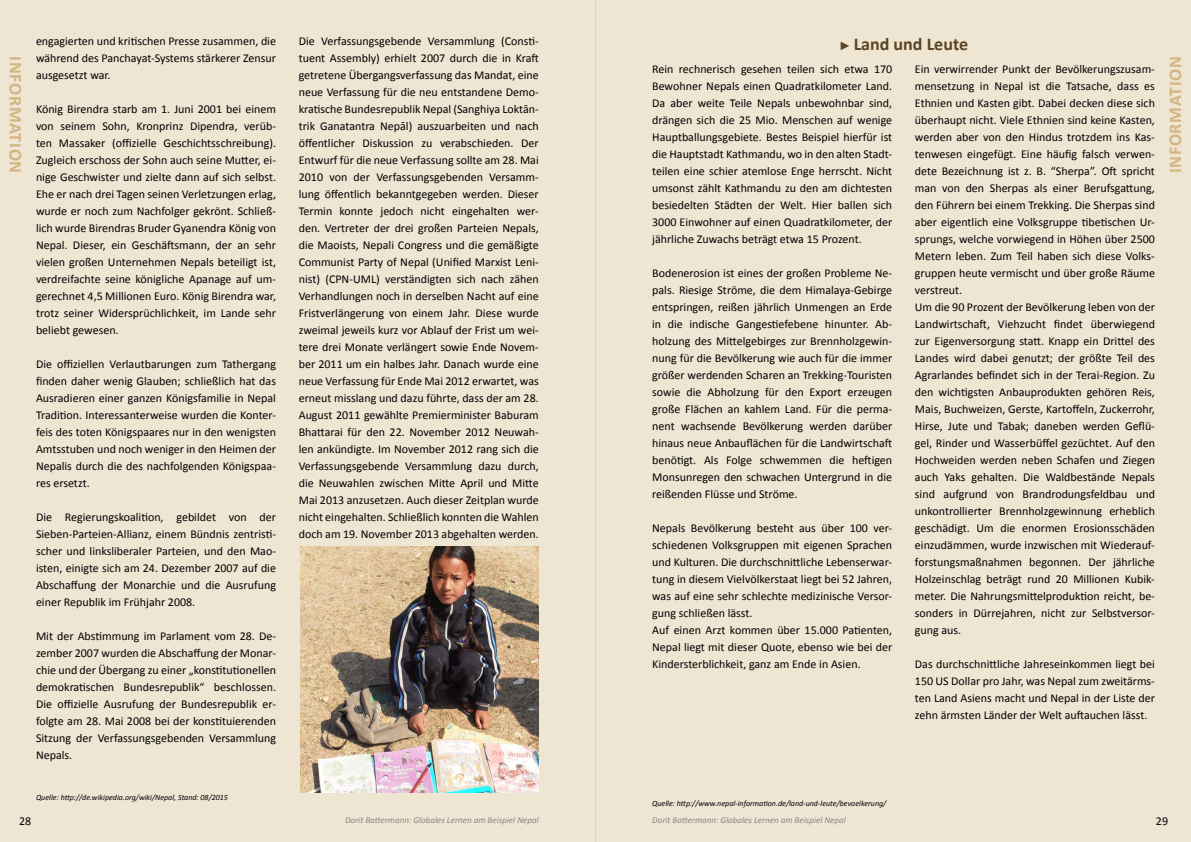
<style>
.page{position:relative;width:1191px;height:842px;background:#fff}
.page>*{position:absolute;margin:0;border:0;box-sizing:border-box;transform-origin:0 0}
.t1{font:700 18px "Calibri";letter-spacing:.04em;color:#d4b582}
.t2{font:700 18px "Calibri";color:#5a4423}
.t3{font:12px/17px "Calibri";color:#000;text-align:justify}
.t4{font:italic 9px "Calibri";color:#878786}
.t5{font:italic 8px "Calibri";color:#000}
.s1{font-family:"Arial";font-weight:400;font-size:12px}
</style>
<div class="page">
<div style="left:0;top:0;width:595px;height:842px;background:#efe5d3"></div>
<div style="left:595px;top:0;width:596px;height:842px;background:#efe5d3"></div>
<img style="left:300px;top:546px;width:239px;height:246px">
<p class="t3" style="left:299px;top:33px;width:241px">Die Verfassungsgebende Versammlung (Consti&shy;tuent Assembly) erhielt 2007 durch die in Kraft getretene Übergangsverfassung das Mandat, eine neue Verfassung für die neu entstandene Demo&shy;kratische Bundesrepublik Nepal (Sanghiya Loktān&shy;trik Ganatantra Nepāl) auszuarbeiten und nach öffentlicher Diskussion zu verabschieden. Der Entwurf für die neue Verfassung sollte am 28. Mai 2010 von der Verfassungsgebenden Versamm&shy;lung öffentlich bekanntgegeben werden. Dieser Termin konnte jedoch nicht eingehalten wer&shy;den. Vertreter der drei großen Parteien Nepals, die Maoists, Nepali Congress und die gemäßigte Communist Party of Nepal (Unified Marxist Leni&shy;nist) (CPN-UML) verständigten sich nach zähen Verhandlungen noch in derselben Nacht auf eine Fristverlängerung von einem Jahr. Diese wurde zweimal jeweils kurz vor Ablauf der Frist um wei&shy;tere drei Monate verlängert sowie Ende Novem&shy;ber 2011 um ein halbes Jahr. Danach wurde eine neue Verfassung für Ende Mai 2012 erwartet, was erneut misslang und dazu führte, dass der am 28.<br>August 2011 gewählte Premierminister Baburam Bhattarai für den 22. November 2012 Neuwah&shy;len ankündigte. Im November 2012 rang sich die Verfassungsgebende Versammlung dazu durch, die Neuwahlen zwischen Mitte April und Mitte Mai 2013 anzusetzen. Auch dieser Zeitplan wurde nicht eingehalten. Schließlich konnten die Wahlen doch am 19. November 2013 abgehalten werden.</p>
<p class="t3" style="left:36px;top:33px;width:241px">engagierten und kritischen Presse zusammen, die während des Panchayat-Systems stärkerer Zensur ausgesetzt war.</p>
<p class="t3" style="left:36px;top:101px;width:241px">König Birendra starb am 1. Juni 2001 bei einem von seinem Sohn, Kronprinz Dipendra, verüb&shy;ten Massaker (offizielle Geschichtsschreibung).<br>Zugleich erschoss der Sohn auch seine Mutter, ei&shy;nige Geschwister und zielte dann auf sich selbst.<br>Ehe er nach drei Tagen seinen Verletzungen erlag, wurde er noch zum Nachfolger gekrönt. Schließ&shy;lich wurde Birendras Bruder Gyanendra König von Nepal. Dieser, ein Geschäftsmann, der an sehr vielen großen Unternehmen Nepals beteiligt ist, verdreifachte seine königliche Apanage auf um&shy;gerechnet 4,5 Millionen Euro. König Birendra war, trotz seiner Widersprüchlichkeit, im Lande sehr beliebt gewesen.</p>
<p class="t3" style="left:36px;top:356px;width:241px">Die offiziellen Verlautbarungen zum Tathergang finden daher wenig Glauben; schließlich hat das Ausradieren einer ganzen Königsfamilie in Nepal Tradition. Interessanterweise wurden die Konter&shy;feis des toten Königspaares nur in den wenigsten Amtsstuben und noch weniger in den Heimen der Nepalis durch die des nachfolgenden Königspaa&shy;res ersetzt.</p>
<p class="t3" style="left:36px;top:509px;width:241px">Die Regierungskoalition, gebildet von der Sieben-Parteien-Allianz, einem Bündnis zentristi&shy;scher und linksliberaler Parteien, und den Mao&shy;isten, einigte sich am 24. Dezember 2007 auf die Abschaffung der Monarchie und die Ausrufung einer Republik im Frühjahr 2008.</p>
<p class="t3" style="left:36px;top:628px;width:241px">Mit der Abstimmung im Parlament vom 28. De&shy;zember 2007 wurden die Abschaffung der Monar&shy;chie und der Übergang zu einer „konstitutionellen demokratischen Bundesrepublik“ beschlossen.<br>Die offizielle Ausrufung der Bundesrepublik er&shy;folgte am 28. Mai 2008 bei der konstituierenden Sitzung der Verfassungsgebenden Versammlung Nepals.</p>
<h1 class="t2" style="left:839px;top:32px;width:130px"><span class="s1">►</span> Land und Leute</h1>
<h1 class="t1" style="left:27px;top:56px;width:119px;rotate:90deg">Information</h1>
<p class="t3" style="left:652px;top:60px;width:241px">Rein rechnerisch gesehen teilen sich etwa 170<br>Bewohner Nepals einen Quadratkilometer Land.<br>Da aber weite Teile Nepals unbewohnbar sind, drängen sich die 25 Mio. Menschen auf wenige Hauptballungsgebiete. Bestes Beispiel hierfür ist die Hauptstadt Kathmandu, wo in den alten Stadt&shy;teilen eine schier atemlose Enge herrscht. Nicht umsonst zählt Kathmandu zu den am dichtesten besiedelten Städten der Welt. Hier ballen sich 3000 Einwohner auf einen Quadratkilometer, der jährliche Zuwachs beträgt etwa 15 Prozent.</p>
<p class="t3" style="left:652px;top:264px;width:241px">Bodenerosion ist eines der großen Probleme Ne&shy;pals. Riesige Ströme, die dem Himalaya-Gebirge entspringen, reißen jährlich Unmengen an Erde in die indische Gangestiefebene hinunter. Ab&shy;holzung des Mittelgebirges zur Brennholzgewin&shy;nung für die Bevölkerung wie auch für die immer größer werdenden Scharen an Trekking-Touristen sowie die Abholzung für den Export erzeugen große Flächen an kahlem Land. Für die perma&shy;nent wachsende Bevölkerung werden darüber hinaus neue Anbauflächen für die Landwirtschaft benötigt. Als Folge schwemmen die heftigen Monsunregen den schwachen Untergrund in die reißenden Flüsse und Ströme.</p>
<p class="t3" style="left:652px;top:519px;width:241px;text-align:left">Nepals Bevölkerung besteht aus über 100 ver&shy;schiedenen Volksgruppen mit eigenen Sprachen und Kulturen. Die durchschnittliche Lebenserwar&shy;tung in diesem Vielvölkerstaat liegt bei 52 Jahren, was auf eine sehr schlechte medizinische Versor&shy;gung schließen lässt.<br>Auf einen Arzt kommen über 15.000 Patienten, Nepal liegt mit dieser Quote, ebenso wie bei der Kindersterblichkeit, ganz am Ende in Asien.</p>
<p class="t3" style="left:915px;top:60px;width:241px;text-align:left">Ein verwirrender Punkt der Bevölkerungszusam&shy;mensetzung in Nepal ist die Tatsache, dass es Ethnien und Kasten gibt. Dabei decken diese sich überhaupt nicht. Viele Ethnien sind keine Kasten, werden aber von den Hindus trotzdem ins Kas&shy;tenwesen eingefügt. Eine häufig falsch verwen&shy;dete Bezeichnung ist z. B. “Sherpa”. Oft spricht man von den Sherpas als einer Berufsgattung, den Führern bei einem Trekking. Die Sherpas sind aber eigentlich eine Volksgruppe tibetischen Ur&shy;sprungs, welche vorwiegend in Höhen über 2500<br>Metern leben. Zum Teil haben sich diese Volks&shy;gruppen heute vermischt und über große Räume verstreut.<br>Um die 90 Prozent der Bevölkerung leben von der Landwirtschaft, Viehzucht findet überwiegend zur Eigenversorgung statt. Knapp ein Drittel des Landes wird dabei genutzt; der größte Teil des Agrarlandes befindet sich in der Terai-Region. Zu den wichtigsten Anbauprodukten gehören Reis, Mais, Buchweizen, Gerste, Kartoffeln, Zuckerrohr, Hirse, Jute und Tabak; daneben werden Geflü&shy;gel, Rinder und Wasserbüffel gezüchtet. Auf den Hochweiden werden neben Schafen und Ziegen auch Yaks gehalten. Die Waldbestände Nepals sind aufgrund von Brandrodungsfeldbau und unkontrollierter Brennholzgewinnung erheblich geschädigt. Um die enormen Erosionsschäden einzudämmen, wurde inzwischen mit Wiederauf&shy;forstungsmaßnahmen begonnen. Der jährliche Holzeinschlag beträgt rund 20 Millionen Kubik&shy;meter. Die Nahrungsmittelproduktion reicht, be&shy;sonders in Dürrejahren, nicht zur Selbstversor&shy;gung aus.</p>
<p class="t3" style="left:915px;top:655px;width:241px">Das durchschnittliche Jahreseinkommen liegt bei 150 US Dollar pro Jahr, was Nepal zum zweitärms&shy;ten Land Asiens macht und Nepal in der Liste der zehn ärmsten Länder der Welt auftauchen lässt.</p>
<p class="t5" style="left:36px;top:792px;width:193px">Quelle: http://de.wikipedia.org/wiki/Nepal, Stand: 08/2015</p>
<p class="t5" style="left:652px;top:798px;width:236px">Quelle: http://www.nepal-information.de/land-und-leute/bevoelkerung/</p>
<h1 class="t1" style="left:1163px;top:173px;width:119px;rotate:-90deg">Information</h1>
<p class="t3" style="left:19px;top:812px;width:14px">28</p>
<p class="t4" style="left:345px;top:813px;width:195px">Dorit Battermann: Globales Lernen am Beispiel Nepal</p>
<p class="t4" style="left:652px;top:813px;width:195px">Dorit Battermann: Globales Lernen am Beispiel Nepal</p>
<p class="t3" style="left:1155px;top:812px;width:14px">29</p>
</div>
